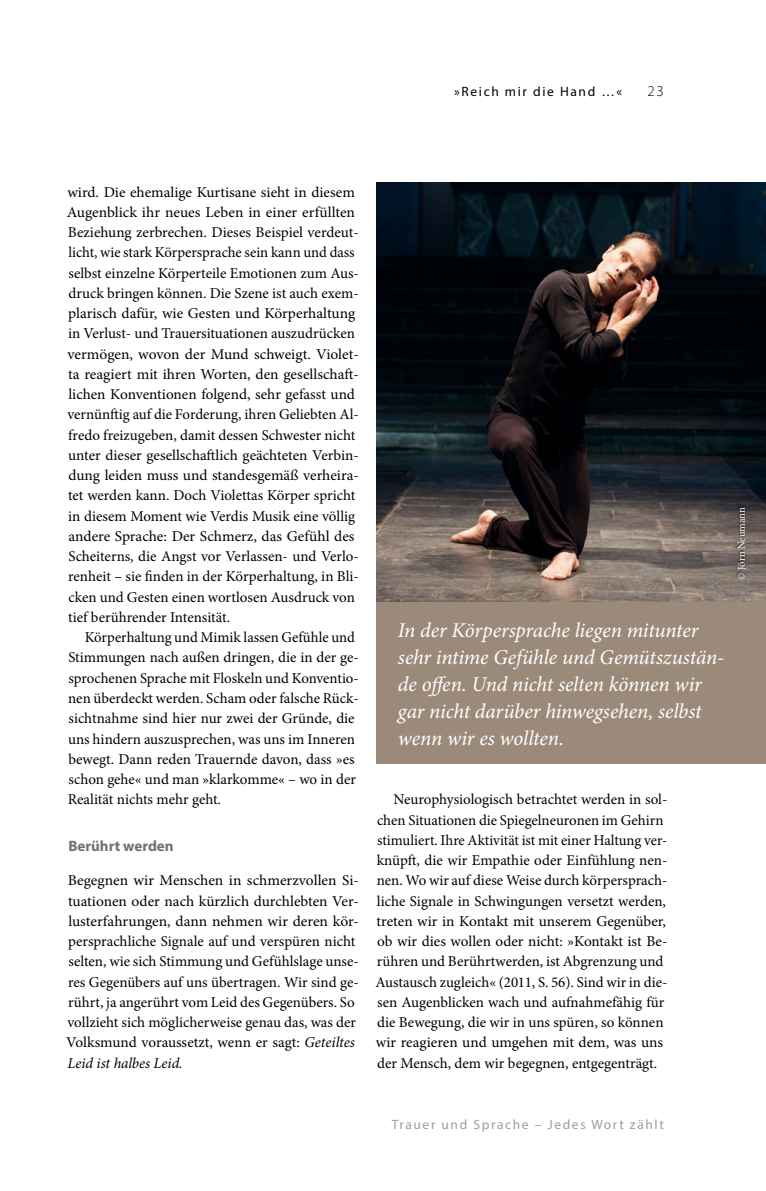
<style>
.page{position:relative;width:766px;height:1191px;background:#fff}
.page>*{position:absolute;margin:0;border:0;box-sizing:border-box;transform-origin:0 0}
.Zitat_zum_Bild{font:italic 21px/27px "Minion Pro";letter-spacing:-.01em;color:#fff}
.Haupttext{font:15px/20.2px "Minion Pro";color:#000}
.Haupttext_mit_Einzug{font:15px/20.2px "Minion Pro";color:#000}
.Zwischenueberschrift{font:700 15px "Myriad Pro";color:#6f7172}
.Kolumne{font:300 15px "Myriad Pro";color:#000}
.Kolumne_unten_rechts{font:13.5px "Myriad Pro";letter-spacing:.12em;color:#9c9d9f}
.Kolumne-2{font:13.5px "Myriad Pro";letter-spacing:.12em;color:#000}
.Bildnachweis{font:10.5px "Minion Pro";letter-spacing:-.005em;color:#fff}
.s1{font-style:italic}
</style>
<div class="page">
<div style="left:376px;top:601px;width:389px;height:162px;background:#9b8a7a"></div>
<img style="left:376px;top:183px;width:389px;height:418px">
<div style="left:734px;top:504px;width:12px;height:75px;background:#000;opacity:.75"></div>
<p class="Kolumne-2" style="left:454px;top:83px;width:169px">»Reich mir die Hand …«</p>
<p class="Kolumne" style="left:647px;top:82px;width:18px">23</p>
<p class="Haupttext" style="left:67px;top:182px;width:293px">wird. Die ehemalige Kurtisane sieht in diesem Augenblick ihr neues Leben in einer erfüllten Beziehung zerbrechen. Dieses Beispiel verdeut&shy;licht, wie stark Körpersprache sein kann und dass selbst einzelne Körperteile Emotionen zum Aus&shy;druck bringen können. Die Szene ist auch exem&shy;plarisch dafür, wie Gesten und Körperhaltung in Verlust- und Trauersituationen auszudrücken vermögen, wovon der Mund schweigt. Violet&shy;ta reagiert mit ihren Worten, den gesellschaft&shy;lichen Konventionen folgend, sehr gefasst und vernünftig auf die Forderung, ihren Geliebten Al&shy;fredo freizugeben, damit dessen Schwester nicht unter dieser gesellschaftlich geächteten Verbin&shy;dung leiden muss und standesgemäß verheira&shy;tet werden kann. Doch Violettas Körper spricht in diesem Moment wie Verdis Musik eine völlig andere Sprache: Der Schmerz, das Gefühl des Scheiterns, die Angst vor Verlassen- und Verlo&shy;renheit – sie finden in der Körperhaltung, in Bli&shy;cken und Gesten einen wortlosen Ausdruck von tief berührender Intensität.</p>
<p class="Haupttext_mit_Einzug" style="left:68px;top:627px;width:292px;text-indent:17px">Körperhaltung und Mimik lassen Gefühle und Stimmungen nach außen dringen, die in der ge&shy;sprochenen Sprache mit Floskeln und Konventio&shy;nen überdeckt werden. Scham oder falsche Rück&shy;sichtnahme sind hier nur zwei der Gründe, die uns hindern auszusprechen, was uns im Inneren bewegt. Dann reden Trauernde davon, dass »es schon gehe« und man »klarkomme« – wo in der Realität nichts mehr geht.</p>
<p class="Zwischenueberschrift" style="left:68px;top:836px;width:107px">Berührt werden</p>
<p class="Haupttext" style="left:66px;top:870px;width:294px">Begegnen wir Menschen in schmerzvollen Si&shy;tuationen oder nach kürzlich durchlebten Ver&shy;lusterfahrungen, dann nehmen wir deren kör&shy;persprachliche Signale auf und verspüren nicht selten, wie sich Stimmung und Gefühlslage unse&shy;res Gegenübers auf uns übertragen. Wir sind ge&shy;rührt, ja angerührt vom Leid des Gegenübers. So vollzieht sich möglicherweise genau das, was der Volksmund voraussetzt, wenn er sagt: <span class="s1">Geteiltes Leid ist halbes Leid.</span></p>
<p class="Bildnachweis" style="left:734px;top:579px;width:74px;rotate:-90deg">© Jörn Neumann</p>
<p class="Zitat_zum_Bild" style="left:398px;top:616px;width:328px">In der Körpersprache liegen mitunter sehr intime Gefühle und Gemütszustän&shy;de offen. Und nicht selten können wir gar nicht darüber hinwegsehen, selbst wenn wir es wollten.</p>
<p class="Haupttext_mit_Einzug" style="left:375px;top:789px;width:293px;text-indent:18px">Neurophysiologisch betrachtet werden in sol&shy;chen Situationen die Spiegelneuronen im Gehirn stimuliert. Ihre Aktivität ist mit einer Haltung ver&shy;knüpft, die wir Empathie oder Einfühlung nen&shy;nen. Wo wir auf diese Weise durch körpersprach&shy;liche Signale in Schwingungen versetzt werden, treten wir in Kontakt mit unserem Gegenüber, ob wir dies wollen oder nicht: »Kontakt ist Be&shy;rühren und Berührtwerden, ist Abgrenzung und Austausch zugleich« (2011, S. 56). Sind wir in die&shy;sen Augenblicken wach und aufnahmefähig für die Bewegung, die wir in uns spüren, so können wir reagieren und umgehen mit dem, was uns der Mensch, dem wir begegnen, entgegenträgt.</p>
<p class="Kolumne_unten_rechts" style="left:391px;top:1116px;width:273px">Trauer und Sprache – Jedes Wort zählt</p>
</div>
